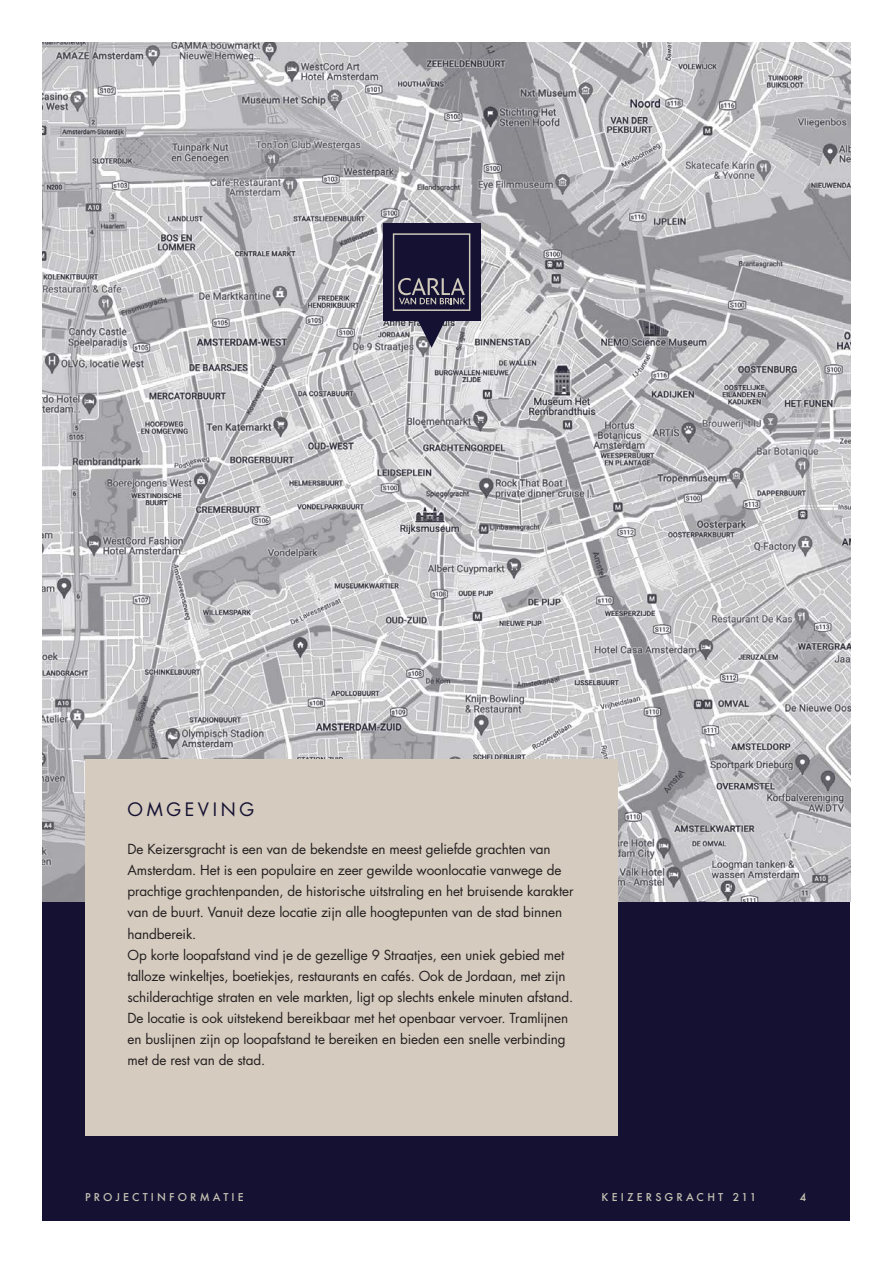
<style>
.page{position:relative;width:893px;height:1263px;background:#fff}
.page>*{position:absolute;margin:0;border:0;box-sizing:border-box;transform-origin:0 0}
.D_-_Text_frame_-_tit{font:18px "Futura Std";letter-spacing:.2em;color:#141133}
.D_-_Text_frame_-_tex{font:13.5px/21px "Futura Std";letter-spacing:-.01em;color:#231f20}
.t1{font:500 10.5px "Futura";letter-spacing:.3em;color:#c6c3b3}
</style>
<div class="page">
<div style="left:43px;top:43px;width:807px;height:1177px;background:#141133"></div>
<img style="left:43px;top:43px;width:807px;height:858px">
<div style="left:85px;top:759px;width:533px;height:376px;background:#d5cbbe"></div>
<div style="left:383px;top:223px;width:97px;height:98px;background:#141133"></div>
<svg style="left:393px;top:233px;width:77px;height:78px"></svg>
<svg style="left:416px;top:321px;width:31px;height:27px"></svg>
<p class="D_-_Text_frame_-_tit" style="left:128px;top:798px;width:128px">OMGEVING</p>
<p class="D_-_Text_frame_-_tex" style="left:128px;top:839px;width:448px">De Keizersgracht is een van de bekendste en meest geliefde grachten van Amsterdam. Het is een populaire en zeer gewilde woonlocatie vanwege de prachtige grachtenpanden, de historische uitstraling en het bruisende karakter van de buurt. Vanuit deze locatie zijn alle hoogtepunten van de stad binnen handbereik.</p>
<p class="D_-_Text_frame_-_tex" style="left:128px;top:944px;width:447px">Op korte loopafstand vind je de gezellige 9 Straatjes, een uniek gebied met talloze winkeltjes, boetiekjes, restaurants en cafés. Ook de Jordaan, met zijn schilderachtige straten en vele markten, ligt op slechts enkele minuten afstand.</p>
<p class="D_-_Text_frame_-_tex" style="left:128px;top:1007px;width:442px">De locatie is ook uitstekend bereikbaar met het openbaar vervoer. Tramlijnen en buslijnen zijn op loopafstand te bereiken en bieden een snelle verbinding met de rest van de stad.</p>
<p class="t1" style="left:85px;top:1189px;width:160px">PROJECTINFORMATIE</p>
<p class="t1" style="left:602px;top:1189px;width:156px">KEIZERSGRACHT 211</p>
<p class="t1" style="left:800px;top:1189px;width:8px">4</p>
</div>
